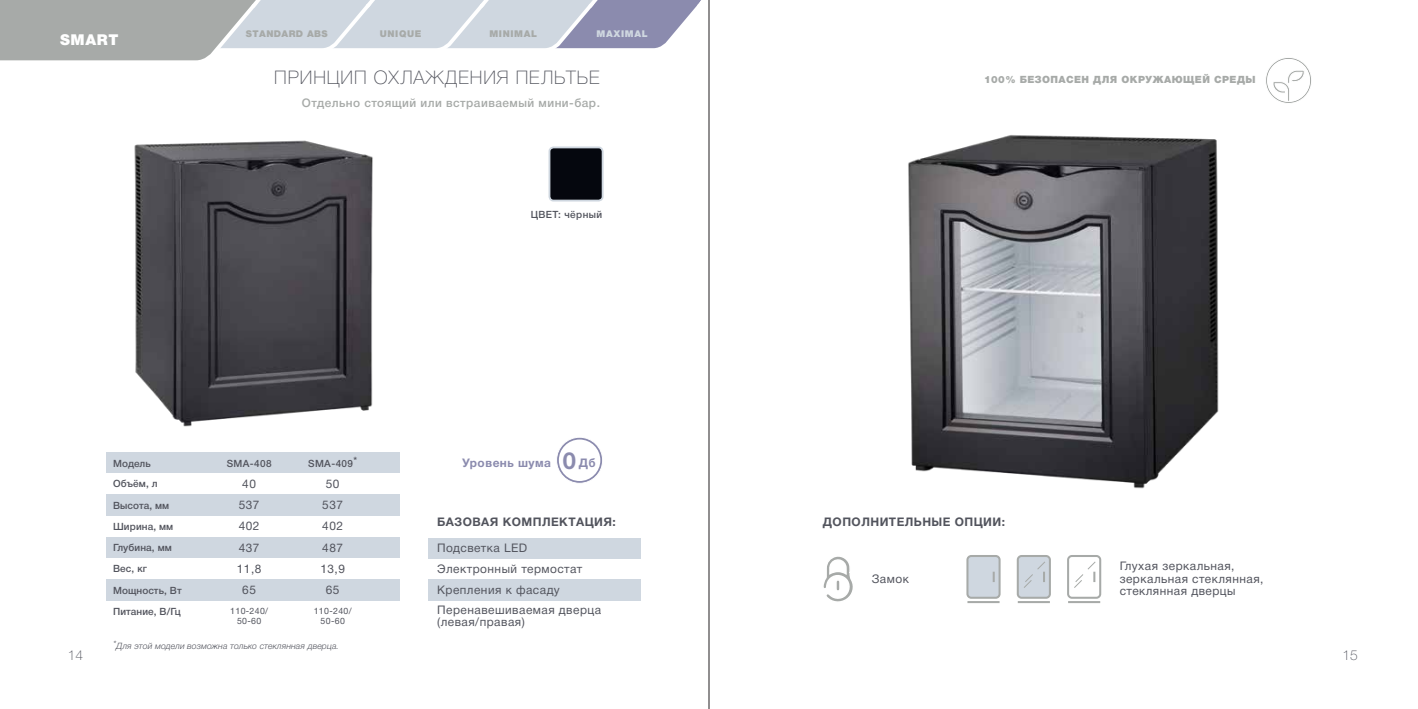
<style>
.page{position:relative;width:1418px;height:709px;background:#fff}
.page>*{position:absolute;margin:0;border:0;box-sizing:border-box;transform-origin:0 0}
.t1{font:100 18.75px "Helvetica Neue Cyr";letter-spacing:.05em;color:#52545d}
.t2{font:15px "Helvetica 9 Black";letter-spacing:.04em;color:#fff}
.t3{font:100 13.75px "Helvetica Neue Cyr";color:#52545d}
.t4{font:11.88px/21.2px "Helvetica Neue Cyr";letter-spacing:.04em;color:#52545d;text-align:center}
.t5{font:700 11.88px "Helvetica Neue Cyr";letter-spacing:.04em;color:#52545d}
.t6{font:500 11.88px "Helvetica Neue Cyr";letter-spacing:.04em;color:#a7aaa8}
.t7{font:700 11.88px "Helvetica Neue Cyr";letter-spacing:.04em;color:#8b8bae}
.t8{font:500 10px/21.1px "Helvetica Neue Cyr";letter-spacing:.01em;color:#52545d}
.t9{font:10px "Helvetica 9 Black";letter-spacing:.04em;color:#a7aaa8}
.t10{font:500 10px "Helvetica Neue Cyr";letter-spacing:.04em;color:#52545d}
.t11{font:9.38px "Helvetica 9 Black";letter-spacing:.07em;color:#a7aaa8}
.t12{font:9.38px "Helvetica 9 Black";letter-spacing:.04em;color:#a7aaa8}
.t13{font:9.38px "Helvetica 9 Black";letter-spacing:.07em;color:#cfd7e0}
.t14{font:italic 300 8.75px "Helvetica Neue Cyr";letter-spacing:.01em;color:#52545d}
.t15{font:8.75px/10.5px "Helvetica Neue Cyr";letter-spacing:.04em;color:#52545d;text-align:center}
.s1{font-size:23.75px}
</style>
<div class="page">
<svg style="left:0;top:0;width:710px;height:66px"></svg>
<div style="left:106px;top:452px;width:293px;height:21px;background:#cfd7e0"></div>
<div style="left:106px;top:494px;width:293px;height:22px;background:#cfd7e0"></div>
<div style="left:106px;top:537px;width:293px;height:21px;background:#cfd7e0"></div>
<div style="left:106px;top:579px;width:293px;height:22px;background:#cfd7e0"></div>
<hr style="left:708px;top:0;width:1px;height:709px;background:#231f20">
<img style="left:134px;top:140px;width:239px;height:287px">
<img style="left:908px;top:135px;width:311px;height:354px">
<div style="left:549px;top:147px;width:53px;height:54px;background:#05070e;border-radius:4px"></div>
<div style="left:548px;top:146px;width:55px;height:55px;border:2px solid #cfd7e0;border-radius:4px"></div>
<div style="left:427px;top:579px;width:213px;height:22px;background:#cfd7e0"></div>
<div style="left:427px;top:537px;width:213px;height:21px;background:#cfd7e0"></div>
<div style="left:1017px;top:556px;width:32px;height:41px;background:#cfd7e0;border-radius:4px"></div>
<div style="left:1016px;top:555px;width:34px;height:44px;border:2px solid #a7aaa8;border-radius:4px"></div>
<hr style="left:1017px;top:601px;width:32px;height:2px;background:#a7aaa8">
<svg style="left:1024px;top:561px;width:21px;height:27px"></svg>
<div style="left:967px;top:556px;width:32px;height:41px;background:#cfd7e0;border-radius:4px"></div>
<div style="left:966px;top:555px;width:34px;height:44px;border:2px solid #a7aaa8;border-radius:4px"></div>
<svg style="left:992px;top:571px;width:2px;height:11px"></svg>
<hr style="left:967px;top:601px;width:32px;height:2px;background:#a7aaa8">
<div style="left:1067px;top:555px;width:34px;height:44px;border:2px solid #a7aaa8;border-radius:4px"></div>
<hr style="left:1068px;top:601px;width:32px;height:2px;background:#a7aaa8">
<svg style="left:1074px;top:561px;width:22px;height:27px"></svg>
<svg style="left:823px;top:556px;width:30px;height:46px"></svg>
<svg style="left:556px;top:437px;width:46px;height:46px"></svg>
<div style="left:556px;top:437px;width:47px;height:46px;border:1px solid #fff;border-radius:50%"></div>
<div style="left:559px;top:439px;width:41px;height:42px;background:#fff;border-radius:50%"></div>
<svg style="left:1266px;top:58px;width:45px;height:45px"></svg>
<p class="t2" style="left:60px;top:31px;width:60px">SMART</p>
<p class="t12" style="left:246px;top:29px;width:83px">STANDARD ABS</p>
<p class="t11" style="left:380px;top:29px;width:43px">UNIQUE</p>
<p class="t11" style="left:489px;top:29px;width:49px">MINIMAL</p>
<p class="t13" style="left:596px;top:29px;width:53px">MAXIMAL</p>
<h1 class="t1" style="left:274px;top:67px;width:327px">ПРИНЦИП ОХЛАЖДЕНИЯ ПЕЛЬТЬЕ</h1>
<p class="t6" style="left:302px;top:96px;width:300px">Отдельно стоящий или встраиваемый мини-бар.</p>
<p class="t10" style="left:530px;top:209px;width:73px">ЦВЕТ: чёрный</p>
<p class="t9" style="left:984px;top:74px;width:273px">100% БЕЗОПАСЕН ДЛЯ ОКРУЖАЮЩЕЙ СРЕДЫ</p>
<p class="t3" style="left:68px;top:647px;width:17px">14</p>
<p class="t8" style="left:113px;top:453px;width:70px">Модель<br>Объём, л<br>Высота, мм<br>Ширина, мм<br>Глубина, мм<br>Вес, кг<br>Мощность, Вт</p>
<p class="t8" style="left:113px;top:601px;width:69px">Питание, В/Гц</p>
<p class="t8" style="left:227px;top:452px;width:47px">SMA-408</p>
<p class="t4" style="left:237px;top:473px;width:26px">40<br>537<br>402<br>437<br>11,8<br>65</p>
<p class="t15" style="left:230px;top:605px;width:39px">110-240/<br>50-60</p>
<p class="t8" style="left:308px;top:452px;width:51px">SMA-409*</p>
<p class="t4" style="left:320px;top:473px;width:26px">50<br>537<br>402<br>487<br>13,9<br>65</p>
<p class="t15" style="left:314px;top:605px;width:39px">110-240/<br>50-60</p>
<p class="t14" style="left:113px;top:641px;width:227px">*Для этой модели возможна только стеклянная дверца.</p>
<p class="t7" style="left:462px;top:456px;width:135px">Уровень шума <span class="s1">0</span> Дб</p>
<p class="t5" style="left:437px;top:515px;width:180px">БАЗОВАЯ КОМПЛЕКТАЦИЯ:</p>
<p class="t4" style="left:437px;top:537px;width:92px">Подсветка LED</p>
<p class="t4" style="left:437px;top:579px;width:124px">Крепления к фасаду</p>
<p class="t5" style="left:823px;top:515px;width:184px">ДОПОЛНИТЕЛЬНЫЕ ОПЦИИ:</p>
<p class="t4" style="left:437px;top:558px;width:147px">Электронный термостат</p>
<p class="t4" style="left:1119px;top:560px;width:145px;line-height:12.5px;text-align:left">Глухая зеркальная, зеркальная стеклянная, стеклянная дверцы</p>
<p class="t4" style="left:871px;top:568px;width:39px">Замок</p>
<p class="t4" style="left:437px;top:603px;width:165px;line-height:12.5px;text-align:left">Перенавешиваемая дверца (левая/правая)</p>
<p class="t3" style="left:1342px;top:647px;width:17px">15</p>
</div>
